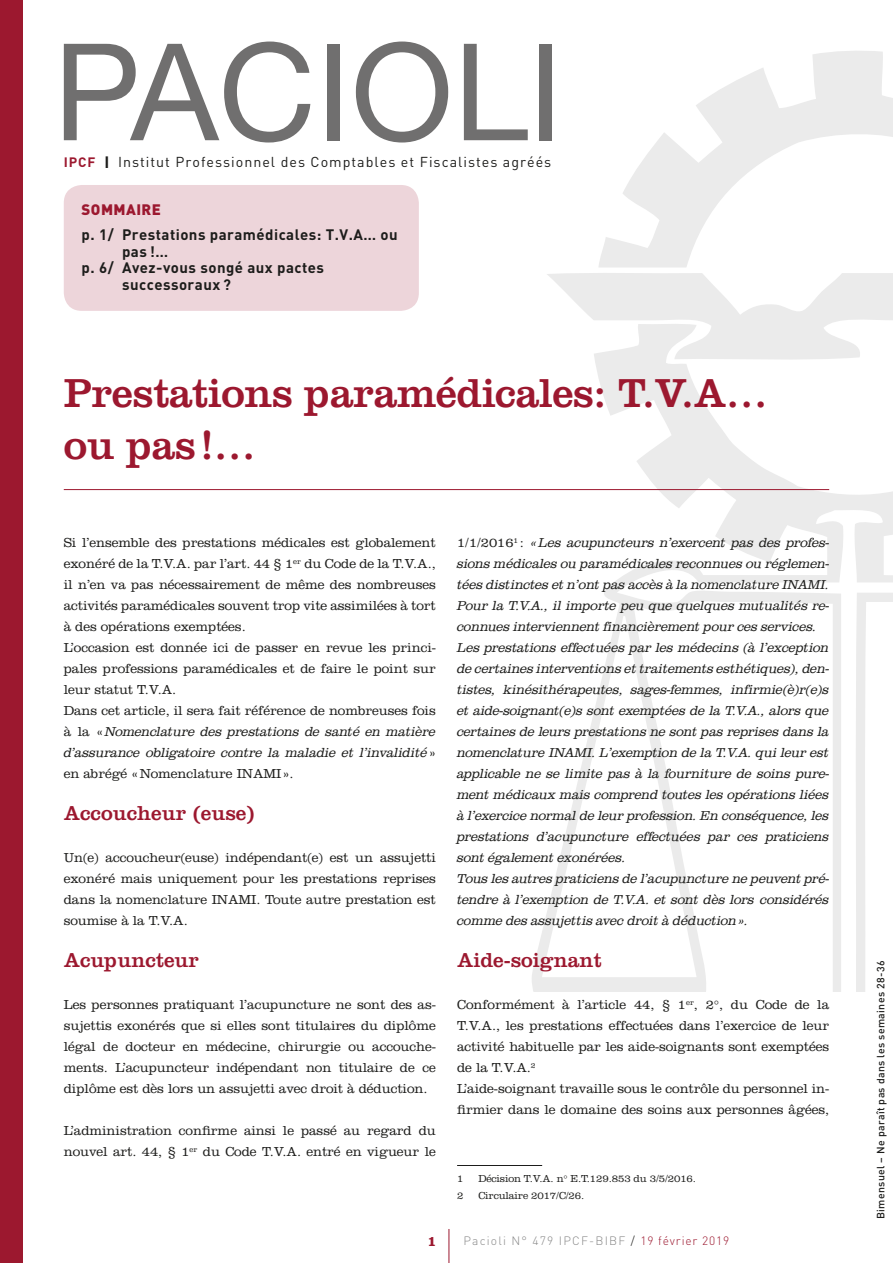
<style>
.page{position:relative;width:893px;height:1263px;background:#fff}
.page>*{position:absolute;margin:0;border:0;box-sizing:border-box;transform-origin:0 0}
.t1{font:42px/52.5px "Clarendon LT Std";letter-spacing:-.01em;color:#9c182f}
.t2{font:21px "Clarendon LT Std";color:#9c182f}
.t3{font:700 15px "DIN";letter-spacing:.03em;color:#1d1d1b}
.t4{font:900 15px "DIN";letter-spacing:.03em;color:#9c182f}
.t5{font:700 14.85px "Clarendon LT Std";color:#9c182f}
.t6{font:14.25px "DIN";letter-spacing:.07em;color:#1d1d1b}
.t7{font:300 13.5px/21px "Clarendon LT Std";letter-spacing:-.005em;color:#1d1d1b}
.t8{font:italic 300 13.5px/21px "Clarendon Std";letter-spacing:-.01em;color:#1d1d1b}
.t9{font:300 12px "DIN";letter-spacing:.1em;color:#878787}
.t10{font:300 10.5px "Clarendon LT Std";letter-spacing:-.015em;color:#1d1d1b}
.t11{font:500 10.5px "DIN";letter-spacing:.03em;color:#1d1d1b}
.s1{font-weight:700;font-size:13.5px;color:#9c182f}
.s2{font-weight:900;font-size:13.5px}
.s3{font-family:"Clarendon LT Std";font-style:normal}
.s4{color:#1d1d1b}
.s5{color:#9c182f}
</style>
<div class="page">
<svg style="left:531px;top:51px;width:362px;height:941px"></svg>
<hr style="left:449px;top:1229px;width:1px;height:34px;background:#9c182f">
<div style="left:0;top:0;width:23px;height:1263px;background:#9c182f"></div>
<div style="left:64px;top:185px;width:355px;height:126px;background:#edd5da;border-radius:18px"></div>
<svg style="left:64px;top:42px;width:246px;height:101px"></svg>
<div style="left:327px;top:44px;width:13px;height:96px;background:#706f6f"></div>
<svg style="left:356px;top:42px;width:92px;height:101px"></svg>
<svg style="left:464px;top:44px;width:64px;height:96px"></svg>
<div style="left:539px;top:44px;width:13px;height:96px;background:#706f6f"></div>
<hr style="left:64px;top:489px;width:765px;height:1px;background:#9c182f">
<hr style="left:457px;top:1165px;width:85px;height:1px;background:#1d1d1b">
<p class="t6" style="left:64px;top:153px;width:489px"><span class="s1">IPCF</span> <span class="s2">|</span> Institut Professionnel des Comptables et Fiscalistes agréés</p>
<p class="t4" style="left:82px;top:200px;width:81px">SOMMAIRE</p>
<p class="t3" style="left:82px;top:225px;width:318px">p. 1/ Prestations paramédicales: T.V.A… ou</p>
<p class="t3" style="left:122px;top:241px;width:47px">pas !…</p>
<p class="t3" style="left:82px;top:258px;width:244px">p. 6/ Avez-vous songé aux pactes</p>
<p class="t3" style="left:122px;top:274px;width:110px">successoraux ?</p>
<h1 class="t1" style="left:64px;top:367px;width:706px">Prestations paramédicales: T.V.A… ou pas!…</h1>
<p class="t7" style="left:64px;top:532px;width:374px">Si l’ensemble des prestations médicales est globalement exonéré de la T.V.A. par l’art. 44 § 1<sup>er</sup> du Code de la T.V.A., il n’en va pas nécessairement de même des nombreuses activités paramédicales souvent trop vite assimilées à tort à des opérations exemptées.<br>L’occasion est donnée ici de passer en revue les princi&shy;pales professions paramédicales et de faire le point sur leur statut T.V.A.<br>Dans cet article, il sera fait référence de nombreuses fois</p>
<p class="t8" style="left:64px;top:721px;width:374px"><span class="s3">à la «</span>Nomenclature des prestations de santé en matière d’assurance obligatoire contre la maladie et l’invalidité<span class="s3">»</span></p>
<p class="t7" style="left:64px;top:763px;width:231px">en abrégé «Nomenclature INAMI».</p>
<h2 class="t2" style="left:64px;top:801px;width:192px">Accoucheur (euse)</h2>
<p class="t7" style="left:64px;top:847px;width:374px;text-align:justify">Un(e) accoucheur(euse) indépendant(e) est un assujetti exonéré mais uniquement pour les prestations reprises dans la nomenclature INAMI. Toute autre prestation est soumise à la T.V.A.</p>
<h2 class="t2" style="left:64px;top:948px;width:137px">Acupuncteur</h2>
<p class="t7" style="left:64px;top:994px;width:374px;text-align:justify">Les personnes pratiquant l’acupuncture ne sont des as&shy;sujettis exonérés que si elles sont titulaires du diplôme légal de docteur en médecine, chirurgie ou accouche&shy;ments. L’acupuncteur indépendant non titulaire de ce diplôme est dès lors un assujetti avec droit à déduction.</p>
<p class="t7" style="left:64px;top:1120px;width:374px">L’administration confirme ainsi le passé au regard du nouvel art. 44, § 1<sup>er</sup> du Code T.V.A. entré en vigueur le</p>
<p class="t8" style="left:457px;top:532px;width:374px"><span class="s3">1/1/2016</span><sup>1</sup> <span class="s3">:</span> «Les acupuncteurs n’exercent pas des profes&shy;sions médicales ou paramédicales reconnues ou réglemen&shy;tées distinctes et n’ont pas accès à la nomenclature INAMI.<br>Pour la T.V.A., il importe peu que quelques mutualités re&shy;connues interviennent financièrement pour ces services.<br>Les prestations effectuées par les médecins (à l’exception de certaines interventions et traitements esthétiques), den&shy;tistes, kinésithérapeutes, sages-femmes, infirmie(è)r(e)s et aide-soignant(e)s sont exemptées de la T.V.A., alors que certaines de leurs prestations ne sont pas reprises dans la nomenclature INAMI. L’exemption de la T.V.A. qui leur est applicable ne se limite pas à la fourniture de soins pure&shy;ment médicaux mais comprend toutes les opérations liées à l’exercice normal de leur profession. En conséquence, les prestations d’acupuncture effectuées par ces praticiens sont également exonérées.<br>Tous les autres praticiens de l’acupuncture ne peuvent pré&shy;tendre à l’exemption de T.V.A. et sont dès lors considérés comme des assujettis avec droit à déduction».</p>
<h2 class="t2" style="left:457px;top:948px;width:146px">Aide-soignant</h2>
<p class="t7" style="left:457px;top:994px;width:374px">Conformément à l’article 44, § 1<sup>er</sup>, 2°, du Code de la T.V.A., les prestations effectuées dans l’exercice de leur activité habituelle par les aide-soignants sont exemptées de la T.V.A.<sup>2<br></sup>L’aide-soignant travaille sous le contrôle du personnel in&shy;firmier dans le domaine des soins aux personnes âgées,</p>
<p class="t10" style="left:457px;top:1173px;width:8px">1</p>
<p class="t10" style="left:478px;top:1173px;width:219px">Décision T.V.A. n° E.T.129.853 du 3/5/2016.</p>
<p class="t10" style="left:457px;top:1189px;width:8px">2</p>
<p class="t10" style="left:478px;top:1189px;width:107px">Circulaire 2017/C/26.</p>
<p class="t5" style="left:427px;top:1232px;width:11px">1</p>
<p class="t9" style="left:463px;top:1233px;width:267px">Pacioli N° 479 IPCF-BIBF <span class="s4">/</span> <span class="s5">19 février 2019</span></p>
<p class="t11" style="left:874px;top:1219px;width:260px;rotate:-90deg">Bimensuel – Ne paraît pas dans les semaines 28-36</p>
</div>
